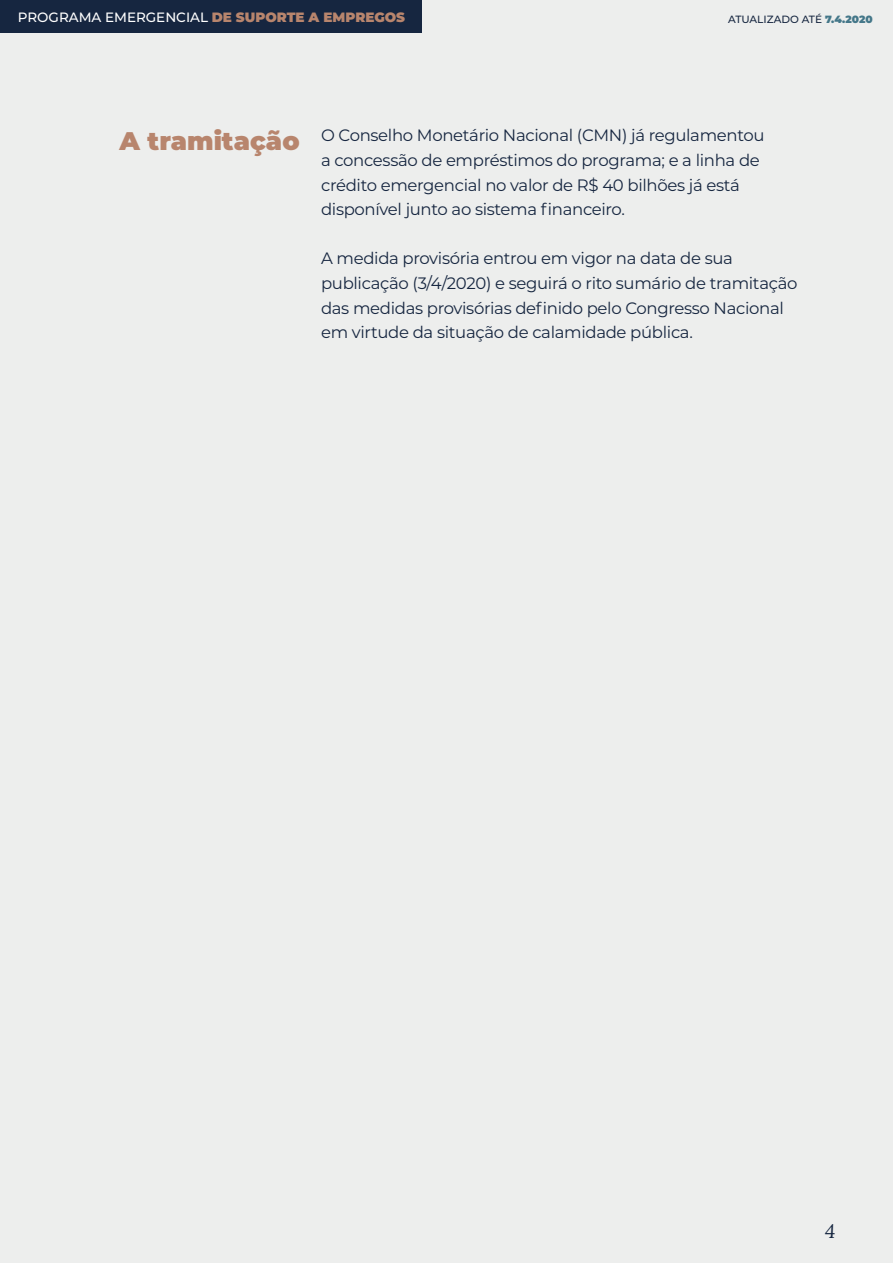
<style>
.page{position:relative;width:893px;height:1263px;background:#edeeed}
.page>*{position:absolute;margin:0;border:0;box-sizing:border-box;transform-origin:0 0}
.t1{font:italic 19.5px "Lora";color:#162640}
.t2{font:16.5px/24.6px "Montserrat";letter-spacing:-.02em;color:#162640}
.t3{font:500 13.5px "Montserrat";color:#fff}
.t4{font:500 10.5px "Montserrat";color:#162640}
.s1{font-weight:900;color:#b8856d}
.s2{font-weight:900;color:#447789}
.s3{font-weight:900;font-size:25.5px;color:#b8856d}
</style>
<div class="page">
<div style="left:0;top:0;width:422px;height:33px;background:#162640"></div>
<p class="t3" style="left:18px;top:8px;width:389px">PROGRAMA EMERGENCIAL <span class="s1">DE SUPORTE A EMPREGOS</span></p>
<p class="t4" style="left:728px;top:12px;width:146px">ATUALIZADO ATÉ <span class="s2">7.4.2020</span></p>
<p class="t2" style="left:321px;top:123px;width:445px;text-indent:-202px"><span class="s3">A tramitação</span> O Conselho Monetário Nacional (CMN) já regulamentou a concessão de empréstimos do programa; e a linha de crédito emergencial no valor de R$ 40 bilhões já está disponível junto ao sistema financeiro.</p>
<p class="t2" style="left:321px;top:246px;width:478px">A medida provisória entrou em vigor na data de sua publicação (3/4/2020) e seguirá o rito sumário de tramitação das medidas provisórias definido pelo Congresso Nacional em virtude da situação de calamidade pública.</p>
<p class="t1" style="left:825px;top:1218px;width:12px">4</p>
</div>
